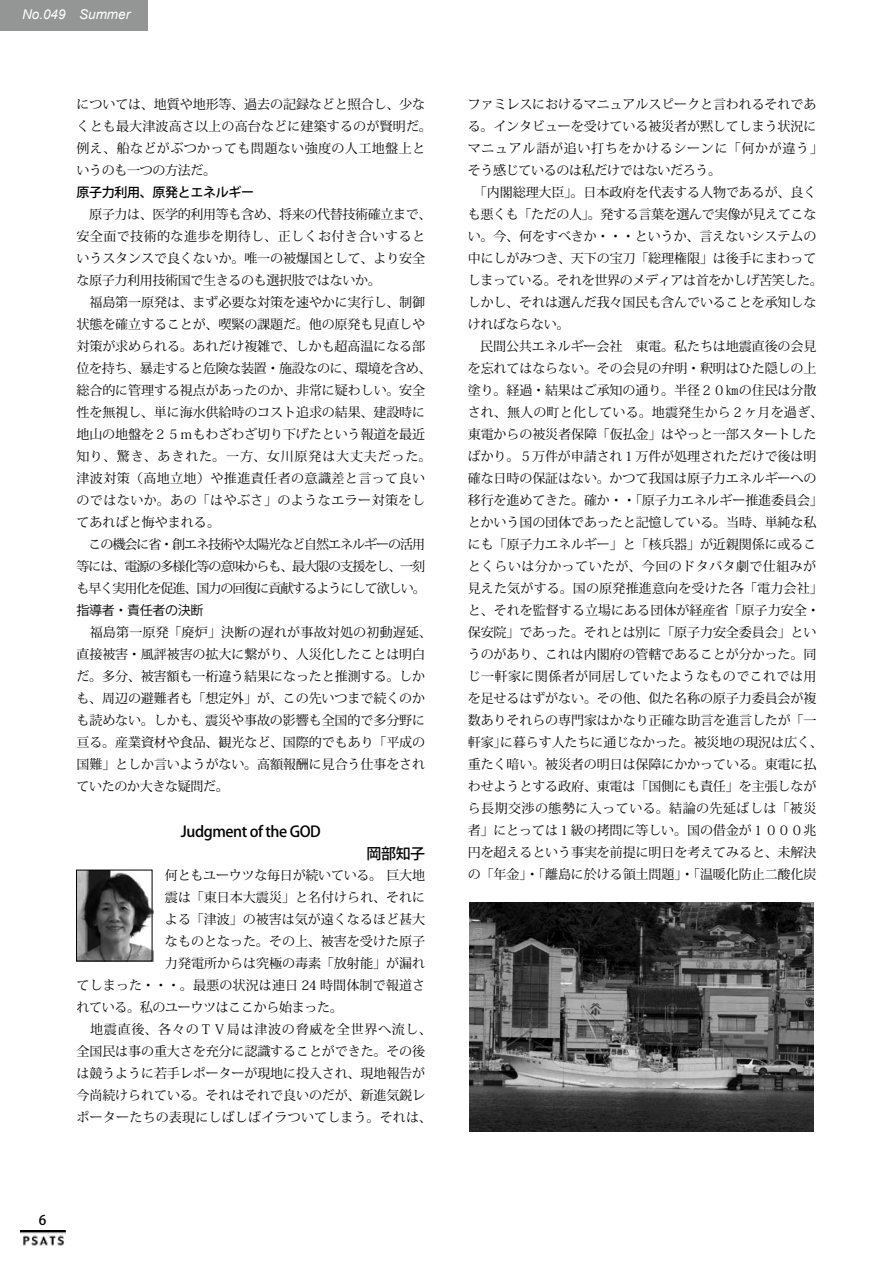
<style>
.page{position:relative;width:893px;height:1263px;background:#fff}
.page>*{position:absolute;margin:0;border:0;box-sizing:border-box;transform-origin:0 0}
.t1{font:500 15px "Koz Go Pro";letter-spacing:-.03em;color:#000}
.t2{font:italic 13.5px "Arial";color:#fff}
.t3{font:500 13.5px "Koz Go Pro";color:#000}
.t4{font:13.05px/22px "Koz Min Pro";letter-spacing:-.01em;color:#000}
.t5{font:13.05px/22px "Koz Min Pro";letter-spacing:.01em;color:#000}
.t6{font:13.05px "Koz Min Pro";letter-spacing:.055em;color:#000}
.t7{font:13.05px "Koz Min Pro";letter-spacing:-.03em;color:#000}
.t8{font:500 13.05px "Koz Go Pro";letter-spacing:-.03em;color:#000}
.t9{font:13.05px "Koz Go Pro";letter-spacing:-.03em;color:#000}
</style>
<div class="page">
<div style="left:0;top:0;width:148px;height:31px;background:#949595"></div>
<img style="left:21px;top:1231px;width:45px;height:15px">
<img style="left:470px;top:903px;width:344px;height:228px">
<img style="left:78px;top:870px;width:75px;height:91px">
<div style="left:76px;top:870px;width:76px;height:91px;border:1px solid #000"></div>
<p class="t2" style="left:22px;top:5px;width:110px">No.049 Summer</p>
<p class="t5" style="left:77px;top:93px;width:357px">については、地質や地形等、過去の記録などと照合し、少なくとも最大津波高さ以上の高台などに建築するのが賢明だ。例え、船などがぶつかっても問題ない強度の人工地盤上というのも一つの方法だ。</p>
<p class="t8" style="left:77px;top:184px;width:179px">原子力利用、原発とエネルギー</p>
<p class="t4" style="left:77px;top:203px;width:357px">　原子力は、医学的利用等も含め、将来の代替技術確立まで、安全面で技術的な進歩を期待し、正しくお付き合いするというスタンスで良くないか。唯一の被爆国として、より安全な原子力利用技術国で生きるのも選択肢ではないか。<br>　福島第一原発は、まず必要な対策を速やかに実行し、制御状態を確立することが、喫緊の課題だ。他の原発も見直しや対策が求められる。あれだけ複雑で、しかも超高温になる部位を持ち、暴走すると危険な装置・施設なのに、環境を含め、総合的に管理する視点があったのか、非常に疑わしい。安全性を無視し、単に海水供給時のコスト追求の結果、建設時に地山の地盤を２５ｍもわざわざ切り下げたという報道を最近知り、驚き、あきれた。一方、女川原発は大丈夫だった。津波対策（高地立地）や推進責任者の意識差と言って良いのではないか。あの「はやぶさ」のようなエラー対策をしてあればと悔やまれる。<br>　この機会に省・創エネ技術や太陽光など自然エネルギーの活用等には、電源の多様化等の意味からも、最大限の支援をし、一刻も早く実用化を促進、国力の回復に貢献するようにして欲しい。</p>
<p class="t9" style="left:77px;top:602px;width:128px">指導者・責任者の決断</p>
<p class="t4" style="left:77px;top:621px;width:357px">　福島第一原発「廃炉」決断の遅れが事故対処の初動遅延、直接被害・風評被害の拡大に繋がり、人災化したことは明白だ。多分、被害額も一桁違う結果になったと推測する。しかも、周辺の避難者も「想定外」が、この先いつまで続くのかも読めない。しかも、震災や事故の影響も全国的で多分野に亘る。産業資材や食品、観光など、国際的でもあり「平成の国難」としか言いようがない。高額報酬に見合う仕事をされていたのか大きな疑問だ。</p>
<p class="t1" style="left:181px;top:822px;width:141px">Judgment of the GOD</p>
<p class="t1" style="left:367px;top:844px;width:60px">岡部知子</p>
<p class="t4" style="left:165px;top:863px;width:262px">何ともユーウツな毎日が続いている。 巨大地</p>
<p class="t4" style="left:165px;top:885px;width:262px">震は「東日本大震災」と名付けられ、それに</p>
<p class="t4" style="left:165px;top:907px;width:262px">よる「津波」の被害は気が遠くなるほど甚大</p>
<p class="t4" style="left:165px;top:929px;width:262px">なものとなった。その上、被害を受けた原子</p>
<p class="t4" style="left:165px;top:951px;width:262px">力発電所からは究極の毒素「放射能」が漏れ</p>
<p class="t5" style="left:76px;top:973px;width:350px">てしまった・・・。最悪の状況は連日 24 時間体制で報道さ</p>
<p class="t7" style="left:76px;top:997px;width:268px">れている。私のユーウツはここから始まった。</p>
<p class="t6" style="left:76px;top:1019px;width:357px">　地震直後、各々のＴＶ局は津波の脅威を全世界へ流し、</p>
<p class="t4" style="left:76px;top:1039px;width:350px">全国民は事の重大さを充分に認識することができた。その後</p>
<p class="t4" style="left:76px;top:1061px;width:350px">は競うように若手レポーターが現地に投入され、現地報告が</p>
<p class="t4" style="left:76px;top:1083px;width:350px">今尚続けられている。それはそれで良いのだが、新進気鋭レ</p>
<p class="t5" style="left:76px;top:1105px;width:357px">ポーターたちの表現にしばしばイラついてしまう。それは、</p>
<p class="t3" style="left:39px;top:1212px;width:9px">6</p>
<p class="t4" style="left:468px;top:93px;width:357px">ファミレスにおけるマニュアルスピークと言われるそれである。インタビューを受けている被災者が黙してしまう状況にマニュアル語が追い打ちをかけるシーンに「何かが違う」そう感じているのは私だけではないだろう。<br>　「内閣総理大臣」。日本政府を代表する人物であるが、良くも悪くも「ただの人」。発する言葉を選んで実像が見えてこない。今、何をすべきか・・・というか、言えないシステムの中にしがみつき、天下の宝刀「総理権限」は後手にまわってしまっている。それを世界のメディアは首をかしげ苦笑した。しかし、それは選んだ我々国民も含んでいることを承知しなければならない。<br>　民間公共エネルギー会社　東電。私たちは地震直後の会見を忘れてはならない。その会見の弁明・釈明はひた隠しの上塗り。経過・結果はご承知の通り。半径２０㎞の住民は分散され、無人の町と化している。地震発生から２ヶ月を過ぎ、東電からの被災者保障「仮払金」はやっと一部スタートしたばかり。５万件が申請され１万件が処理されただけで後は明確な日時の保証はない。かつて我国は原子力エネルギーへの移行を進めてきた。確か・・「原子力エネルギー推進委員会」とかいう国の団体であったと記憶している。当時、単純な私にも「原子力エネルギー」と「核兵器」が近親関係に或ることくらいは分かっていたが、今回のドタバタ劇で仕組みが見えた気がする。国の原発推進意向を受けた各「電力会社」と、それを監督する立場にある団体が経産省「原子力安全・保安院」であった。それとは別に「原子力安全委員会」というのがあり、これは内閣府の管轄であることが分かった。同じ一軒家に関係者が同居していたようなものでこれでは用を足せるはずがない。その他、似た名称の原子力委員会が複数ありそれらの専門家はかなり正確な助言を進言したが「一軒家」に暮らす人たちに通じなかった。被災地の現況は広く、重たく暗い。被災者の明日は保障にかかっている。東電に払わせようとする政府、東電は「国側にも責任」を主張しながら長期交渉の態勢に入っている。結論の先延ばしは「被災者」にとっては１級の拷問に等しい。国の借金が１０００兆円を超えるという事実を前提に明日を考えてみると、未解決の「年金」・「離島に於ける領土問題」・「温暖化防止二酸化炭</p>
</div>
